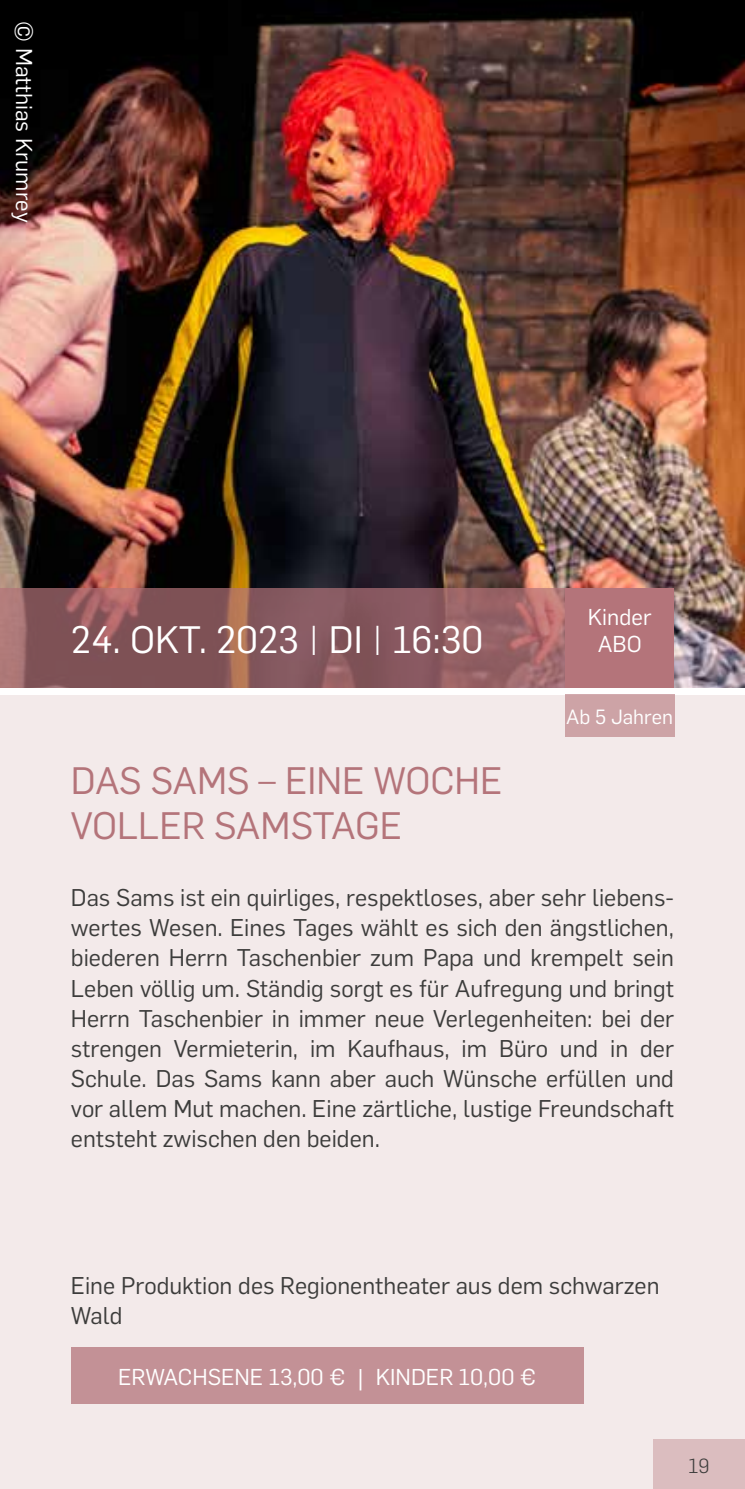
<style>
.page{position:relative;width:745px;height:1489px;background:#fff}
.page>*{position:absolute;margin:0;border:0;box-sizing:border-box;transform-origin:0 0}
.t1{font:37.5px/45px "Flama";color:#b4747a}
.t2{font:37.5px "Flama";color:#fff}
.t3{font:23.75px/30px "Flama";color:#3c3c3b;text-align:justify}
.t4{font:22.5px/27px "Flama";color:#fff;text-align:center}
.t5{font:20.25px "Flama";color:#fff}
.t6{font:300 20px "Flama";color:#3c3c3b}
.s1{font-weight:300}
.s2{font-size:27.5px}
</style>
<div class="page">
<img style="left:0;top:0;width:744px;height:687px">
<svg style="left:0;top:588px;width:565px;height:99px;background:#8e5c5f"></svg>
<div style="left:565px;top:588px;width:108px;height:99px;background:#b4747a"></div>
<div style="left:0;top:694px;width:744px;height:794px;background:#f3eaea"></div>
<div style="left:71px;top:1346px;width:512px;height:57px;background:#c39196"></div>
<div style="left:652px;top:1439px;width:92px;height:49px;background:#dbbdbf"></div>
<div style="left:564px;top:694px;width:109px;height:43px;background:#cda3a6"></div>
<p class="t4" style="left:39px;top:21px;width:203px;rotate:90deg">© Matthias Krumrey</p>
<h1 class="t2" style="left:71px;top:613px;width:413px">24. OKT. 2023 <span class="s1">|</span> DI <span class="s1">|</span> 16:30</h1>
<h1 class="t1" style="left:71px;top:756px;width:433px">DAS SAMS – EINE WOCHE<br>VOLLER SAMSTAGE</h1>
<p class="t4" style="left:587px;top:602px;width:65px">Kinder<br>ABO</p>
<p class="t5" style="left:565px;top:702px;width:108px">Ab 5 Jahren</p>
<p class="t3" style="left:71px;top:881px;width:604px">Das Sams ist ein quirliges, respektloses, aber sehr liebens&shy;wertes Wesen. Eines Tages wählt es sich den ängstlichen, biederen Herrn Taschenbier zum Papa und krempelt sein Leben völlig um. Ständig sorgt es für Aufregung und bringt Herrn Taschenbier in immer neue Verlegenheiten: bei der strengen Vermieterin, im Kaufhaus, im Büro und in der Schule. Das Sams kann aber auch Wünsche erfüllen und vor allem Mut machen. Eine zärtliche, lustige Freundschaft entsteht zwischen den beiden.</p>
<p class="t3" style="left:71px;top:1268px;width:589px">Eine Produktion des Regionentheater aus dem schwarzen<br>Wald</p>
<p class="t4" style="left:118px;top:1362px;width:419px">ERWACHSENE 13,00 € <span class="s2">|</span> KINDER 10,00 €</p>
<p class="t6" style="left:688px;top:1451px;width:22px">19</p>
</div>
